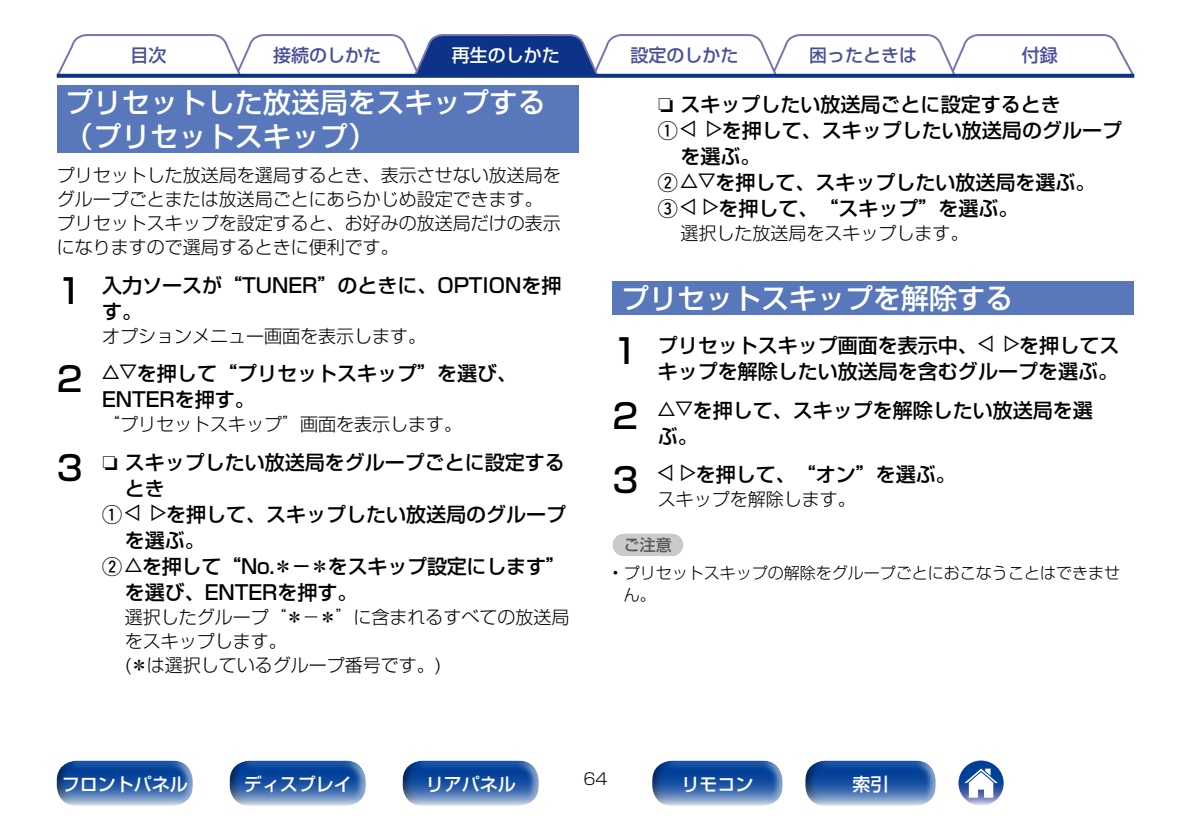
<style>
.page{position:relative;width:1191px;height:840px;background:#fff}
.page>*{position:absolute;margin:0;border:0;box-sizing:border-box;transform-origin:0 0}
.t1{font:500 28px/34px "Shin Go Pro";letter-spacing:.01em;color:#fff}
.t2{font:500 20px/26px "Shin Go Pro";color:#000}
.t3{font:300 18px/24px "Shin Go Pro";color:#000}
.t4{font:500 18px "Shin Go Pro";color:#fff}
.t5{font:500 18px "Shin Go Pro";color:#485099}
.t6{font:300 16px/22px "Shin Go Pro";color:#000}
.t7{font:500 16px "Shin Go Pro";color:#595757}
.s1{font-size:34px}
.s2{font-family:"Marks For Denon";font-weight:400}
.s3{font-family:"Marks WHT";font-weight:400}
</style>
<div class="page">
<div style="left:55px;top:752px;width:135px;height:65px;background:#000;opacity:.75"></div>
<div style="left:228px;top:752px;width:135px;height:65px;background:#000;opacity:.75"></div>
<div style="left:401px;top:752px;width:135px;height:65px;background:#000;opacity:.75"></div>
<div style="left:803px;top:752px;width:130px;height:65px;background:#000;opacity:.75"></div>
<div style="left:650px;top:752px;width:130px;height:65px;background:#000;opacity:.75"></div>
<svg style="left:958px;top:760px;width:45px;height:45px"></svg>
<svg style="left:964px;top:768px;width:33px;height:29px"></svg>
<svg style="left:56px;top:34px;width:1079px;height:44px"></svg>
<svg style="left:57px;top:74px;width:1077px;height:4px;background:#183d8e"></svg>
<div style="left:57px;top:85px;width:521px;height:67px;background:#5878bb"></div>
<svg style="left:623px;top:533px;width:49px;height:22px"></svg>
<div style="left:612px;top:281px;width:522px;height:33px;background:#5878bb"></div>
<p class="t5" style="left:131px;top:41px;width:37px">目次</p>
<p class="t5" style="left:273px;top:41px;width:109px">接続のしかた</p>
<p class="t5" style="left:630px;top:41px;width:109px">設定のしかた</p>
<p class="t5" style="left:809px;top:41px;width:109px">困ったときは</p>
<p class="t5" style="left:1022px;top:41px;width:38px">付録</p>
<p class="t4" style="left:452px;top:41px;width:110px">再生のしかた</p>
<h1 class="t1" style="left:65px;top:82px;width:482px">プリセットした放送局をスキップする（プリセットスキップ）</h1>
<p class="t3" style="left:57px;top:161px;width:505px">プリセットした放送局を選局するとき、表示させない放送局をグループごとまたは放送局ごとにあらかじめ設定できます。プリセットスキップを設定すると、お好みの放送局だけの表示になりますので選局するときに便利です。</p>
<p class="t2" style="left:102px;top:269px;width:461px;text-indent:-45px"><span class="s1">1</span> 入力ソースが“TUNER”のときに、OPTIONを押す。</p>
<p class="t3" style="left:102px;top:321px;width:325px">オプションメニュー画面を表示します。</p>
<p class="t2" style="left:102px;top:358px;width:416px;text-indent:-45px"><span class="s1">2</span> <span class="s2">UI</span>を押して“プリセットスキップ”を選び、<br>ENTERを押す。</p>
<p class="t3" style="left:102px;top:410px;width:361px">“プリセットスキップ”画面を表示します。</p>
<p class="t2" style="left:57px;top:446px;width:510px"><span class="s1">3</span> <span class="s2">N</span> スキップしたい放送局をグループごとに設定する</p>
<p class="t2" style="left:125px;top:472px;width:41px">とき</p>
<p class="t2" style="left:102px;top:498px;width:465px"><span class="s3">Q</span><span class="s2">O P</span>を押して、スキップしたい放送局のグループ</p>
<p class="t2" style="left:125px;top:524px;width:81px">を選ぶ。</p>
<p class="t2" style="left:102px;top:550px;width:465px"><span class="s3">W</span><span class="s2">U</span>を押して“No.<span class="s2">Z</span>－<span class="s2">Z</span>をスキップ設定にします”</p>
<p class="t2" style="left:125px;top:576px;width:234px">を選び、ENTERを押す。</p>
<p class="t3" style="left:125px;top:602px;width:446px">選択したグループ“<span class="s2">Z</span>－<span class="s2">Z</span>”に含まれるすべての放送局をスキップします。<br>(<span class="s2">Z</span>は選択しているグループ番号です。)</p>
<p class="t2" style="left:658px;top:89px;width:404px"><span class="s2">N</span> スキップしたい放送局ごとに設定するとき</p>
<p class="t2" style="left:658px;top:115px;width:465px"><span class="s3">Q</span><span class="s2">O P</span>を押して、スキップしたい放送局のグループ</p>
<p class="t2" style="left:680px;top:141px;width:81px">を選ぶ。</p>
<p class="t2" style="left:658px;top:167px;width:439px"><span class="s3">W</span><span class="s2">UI</span>を押して、スキップしたい放送局を選ぶ。</p>
<p class="t2" style="left:658px;top:193px;width:362px"><span class="s3">E</span><span class="s2">O P</span>を押して、“スキップ”を選ぶ。</p>
<p class="t3" style="left:680px;top:219px;width:289px">選択した放送局をスキップします。</p>
<h1 class="t1" style="left:621px;top:278px;width:393px">プリセットスキップを解除する</h1>
<p class="t2" style="left:612px;top:330px;width:508px;text-align:right"><span class="s1">1</span> プリセットスキップ画面を表示中、<span class="s2">O P</span>を押してスキップを解除したい放送局を含むグループを選ぶ。</p>
<p class="t2" style="left:658px;top:394px;width:436px;text-indent:-45px"><span class="s1">2</span> <span class="s2">UI</span>を押して、スキップを解除したい放送局を選ぶ。</p>
<p class="t2" style="left:612px;top:459px;width:345px"><span class="s1">3</span> <span class="s2">O P</span>を押して、“オン”を選ぶ。</p>
<p class="t3" style="left:658px;top:485px;width:199px">スキップを解除します。</p>
<p class="t7" style="left:624px;top:531px;width:49px">ご注意</p>
<p class="t6" style="left:624px;top:559px;width:498px;text-indent:-11px">• プリセットスキップの解除をグループごとにおこなうことはできません。</p>
<p class="t6" style="left:583px;top:765px;width:26px">64</p>
<p class="t4" style="left:62px;top:769px;width:128px">フロントパネル</p>
<p class="t4" style="left:244px;top:769px;width:109px">ディスプレイ</p>
<p class="t4" style="left:426px;top:769px;width:91px">リアパネル</p>
<p class="t4" style="left:681px;top:769px;width:73px">リモコン</p>
<p class="t4" style="left:852px;top:769px;width:37px">索引</p>
</div>
